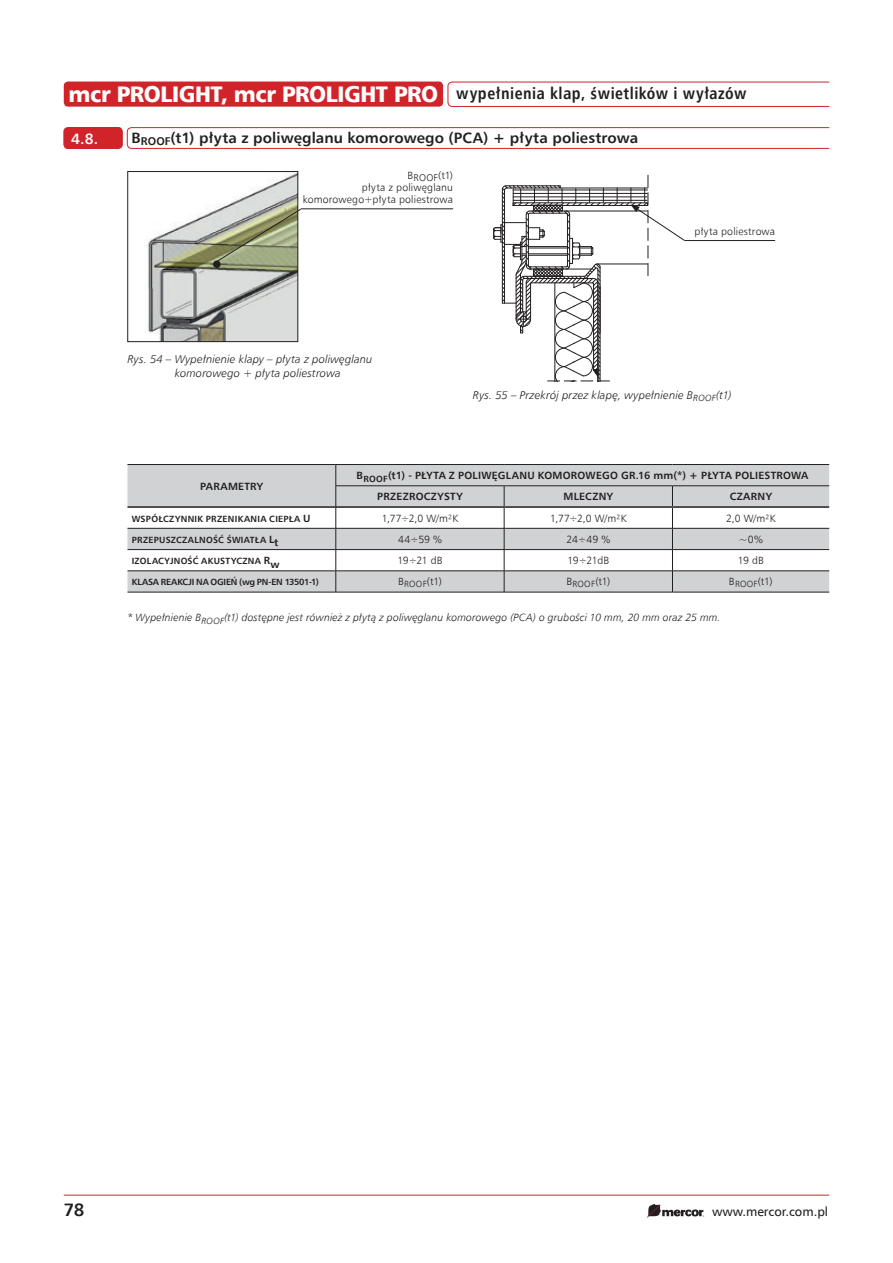
<style>
.page{position:relative;width:893px;height:1263px;background:#fff}
.page>*{position:absolute;margin:0;border:0;box-sizing:border-box;transform-origin:0 0}
.t1{font:22.5px "Humnst 777 Blk EU";letter-spacing:-.02em;color:#fff}
.t2{font:700 18px "Humnst 777 EU";color:#231f20}
.t3{font:700 16.5px "Humnst 777 Cn EU";letter-spacing:.03em;color:#231f20}
.t4{font:700 15px "Humnst 777 EU";letter-spacing:.005em;color:#231f20}
.t5{font:700 15px "Humnst 777 EU";color:#fff}
.t6{font:12.75px "Humnst 777 EU";color:#231f20}
.t7{font:italic 11.25px/13.5px "Humnst 777 Lt EU";letter-spacing:.015em;color:#231f20}
.t8{font:10.5px/12px "Humnst 777 Lt EU";letter-spacing:.015em;color:#231f20;text-align:right}
.t9{font:italic 10.5px "Humnst 777 Lt EU";letter-spacing:.015em;color:#231f20}
.t10{font:700 10.5px/21.3px "Humnst 777 EU";letter-spacing:.025em;color:#231f20}
.t11{font:700 9px "Humnst 777 EU";letter-spacing:.025em;color:#231f20}
.t12{font:700 9px "Humnst 777 EU";letter-spacing:-.02em;color:#231f20}
.s1{font-size:10.5px}
</style>
<div class="page">
<svg style="left:647px;top:1204px;width:57px;height:14px"></svg>
<hr style="left:64px;top:1195px;width:765px;height:1px;background:#d1232a">
<div style="left:64px;top:82px;width:379px;height:25px;background:#d1232a;border-radius:4px"></div>
<svg style="left:448px;top:82px;width:382px;height:25px"></svg>
<svg style="left:127px;top:127px;width:703px;height:22px"></svg>
<div style="left:64px;top:127px;width:58px;height:22px;background:#d1232a;border-radius:4px"></div>
<div style="left:64px;top:127px;width:58px;height:22px;border:1px solid #d1232a;border-radius:4px"></div>
<img style="left:145px;top:173px;width:151px;height:167px">
<div style="left:127px;top:171px;width:171px;height:171px;border:1px solid #231f20"></div>
<hr style="left:301px;top:209px;width:152px;height:1px;background:#231f20">
<svg style="left:214px;top:209px;width:87px;height:58px;background:#a3a889"></svg>
<div style="left:213px;top:260px;width:8px;height:8px;border:2px solid #231f20;border-radius:50%"></div>
<svg style="left:127px;top:465px;width:702px;height:127px;fill:#d1d2d4"></svg>
<hr style="left:336px;top:464px;width:168px;height:1px;background:#231f20">
<hr style="left:504px;top:464px;width:168px;height:1px;background:#231f20">
<hr style="left:672px;top:464px;width:157px;height:1px;background:#231f20">
<hr style="left:336px;top:485px;width:168px;height:1px;background:#231f20">
<hr style="left:504px;top:485px;width:168px;height:1px;background:#231f20">
<hr style="left:672px;top:485px;width:157px;height:1px;background:#231f20">
<hr style="left:336px;top:528px;width:168px;height:1px;background:#231f20">
<hr style="left:504px;top:528px;width:168px;height:1px;background:#231f20">
<hr style="left:672px;top:528px;width:157px;height:1px;background:#231f20">
<hr style="left:336px;top:549px;width:168px;height:1px;background:#231f20">
<hr style="left:504px;top:549px;width:168px;height:1px;background:#231f20">
<hr style="left:672px;top:549px;width:157px;height:1px;background:#231f20">
<hr style="left:336px;top:571px;width:168px;height:1px;background:#231f20">
<hr style="left:504px;top:571px;width:168px;height:1px;background:#231f20">
<svg style="left:504px;top:486px;width:1px;height:106px"></svg>
<hr style="left:672px;top:571px;width:157px;height:1px;background:#231f20">
<svg style="left:672px;top:486px;width:1px;height:106px"></svg>
<hr style="left:336px;top:592px;width:168px;height:1px;background:#231f20">
<hr style="left:504px;top:592px;width:168px;height:1px;background:#231f20">
<hr style="left:672px;top:592px;width:157px;height:1px;background:#231f20">
<hr style="left:127px;top:506px;width:209px;height:2px;background:#231f20">
<hr style="left:336px;top:506px;width:168px;height:2px;background:#231f20">
<hr style="left:504px;top:506px;width:168px;height:2px;background:#231f20">
<hr style="left:672px;top:506px;width:157px;height:2px;background:#231f20">
<hr style="left:127px;top:464px;width:209px;height:1px;background:#231f20">
<hr style="left:127px;top:528px;width:209px;height:1px;background:#231f20">
<hr style="left:127px;top:549px;width:209px;height:1px;background:#231f20">
<hr style="left:127px;top:571px;width:209px;height:1px;background:#231f20">
<svg style="left:336px;top:465px;width:1px;height:127px"></svg>
<hr style="left:127px;top:592px;width:209px;height:1px;background:#231f20">
<hr style="left:685px;top:240px;width:90px;height:1px;background:#231f20">
<svg style="left:493px;top:175px;width:192px;height:207px"></svg>
<h3 class="t3" style="left:456px;top:83px;width:292px">wypełnienia klap, świetlików i wyłazów</h3>
<h1 class="t1" style="left:69px;top:80px;width:371px">mcr PROLIGHT, mcr PROLIGHT PRO</h1>
<h3 class="t5" style="left:71px;top:129px;width:29px">4.8.</h3>
<h3 class="t4" style="left:131px;top:128px;width:508px">B<sub>ROOF</sub>(t1) płyta z poliwęglanu komorowego (PCA) + płyta poliestrowa</h3>
<p class="t8" style="left:303px;top:169px;width:152px">B<sub>ROOF</sub>(t1)<br>płyta z poliwęglanu komorowego+płyta poliestrowa</p>
<p class="t8" style="left:695px;top:226px;width:82px">płyta poliestrowa</p>
<p class="t7" style="left:175px;top:352px;width:199px;text-indent:-47px">Rys. 54 – Wypełnienie klapy – płyta z poliwęglanu komorowego + płyta poliestrowa</p>
<p class="t7" style="left:473px;top:389px;width:260px">Rys. 55 – Przekrój przez klapę, wypełnienie B<sub>ROOF</sub>(t1)</p>
<p class="t10" style="left:200px;top:475px;width:65px">PARAMETRY</p>
<p class="t10" style="left:377px;top:465px;width:433px;text-indent:-21px">B<sub>ROOF</sub>(t1) - PŁYTA Z POLIWĘGLANU KOMOROWEGO GR.16 mm(*) + PŁYTA POLIESTROWA<br>PRZEZROCZYSTY</p>
<p class="t10" style="left:563px;top:486px;width:51px">MLECZNY</p>
<p class="t10" style="left:730px;top:486px;width:44px">CZARNY</p>
<p class="t11" style="left:132px;top:513px;width:180px">WSPÓŁCZYNNIK PRZENIKANIA CIEPŁA <span class="s1">U</span></p>
<p class="t8" style="left:382px;top:512px;width:78px">1,77÷2,0 W/m²K</p>
<p class="t8" style="left:550px;top:512px;width:78px">1,77÷2,0 W/m²K</p>
<p class="t8" style="left:726px;top:512px;width:51px">2,0 W/m²K</p>
<p class="t11" style="left:132px;top:534px;width:148px">PRZEPUSZCZALNOŚĆ ŚWIATŁA <span class="s1">Lt</span></p>
<p class="t8" style="left:398px;top:533px;width:45px">44÷59 %</p>
<p class="t8" style="left:566px;top:533px;width:45px">24÷49 %</p>
<p class="t8" style="left:739px;top:533px;width:25px">~0%</p>
<p class="t11" style="left:132px;top:555px;width:149px">IZOLACYJNOŚĆ AKUSTYCZNA <span class="s1">Rw</span></p>
<p class="t8" style="left:397px;top:554px;width:47px">19÷21 dB</p>
<p class="t8" style="left:567px;top:554px;width:43px">19÷21dB</p>
<p class="t8" style="left:738px;top:554px;width:27px">19 dB</p>
<p class="t12" style="left:132px;top:576px;width:189px">KLASA REAKCJI NA OGIEŃ (wg PN-EN 13501-1)</p>
<p class="t8" style="left:398px;top:576px;width:45px">B<sub>ROOF</sub>(t1)</p>
<p class="t8" style="left:566px;top:576px;width:45px">B<sub>ROOF</sub>(t1)</p>
<p class="t8" style="left:729px;top:576px;width:45px">B<sub>ROOF</sub>(t1)</p>
<p class="t9" style="left:127px;top:611px;width:595px">* Wypełnienie B<sub>ROOF</sub>(t1) dostępne jest również z płytą z poliwęglanu komorowego (PCA) o grubości 10 mm, 20 mm oraz 25 mm.</p>
<h2 class="t2" style="left:64px;top:1198px;width:22px">78</h2>
<p class="t6" style="left:712px;top:1204px;width:117px">www.mercor.com.pl</p>
</div>
